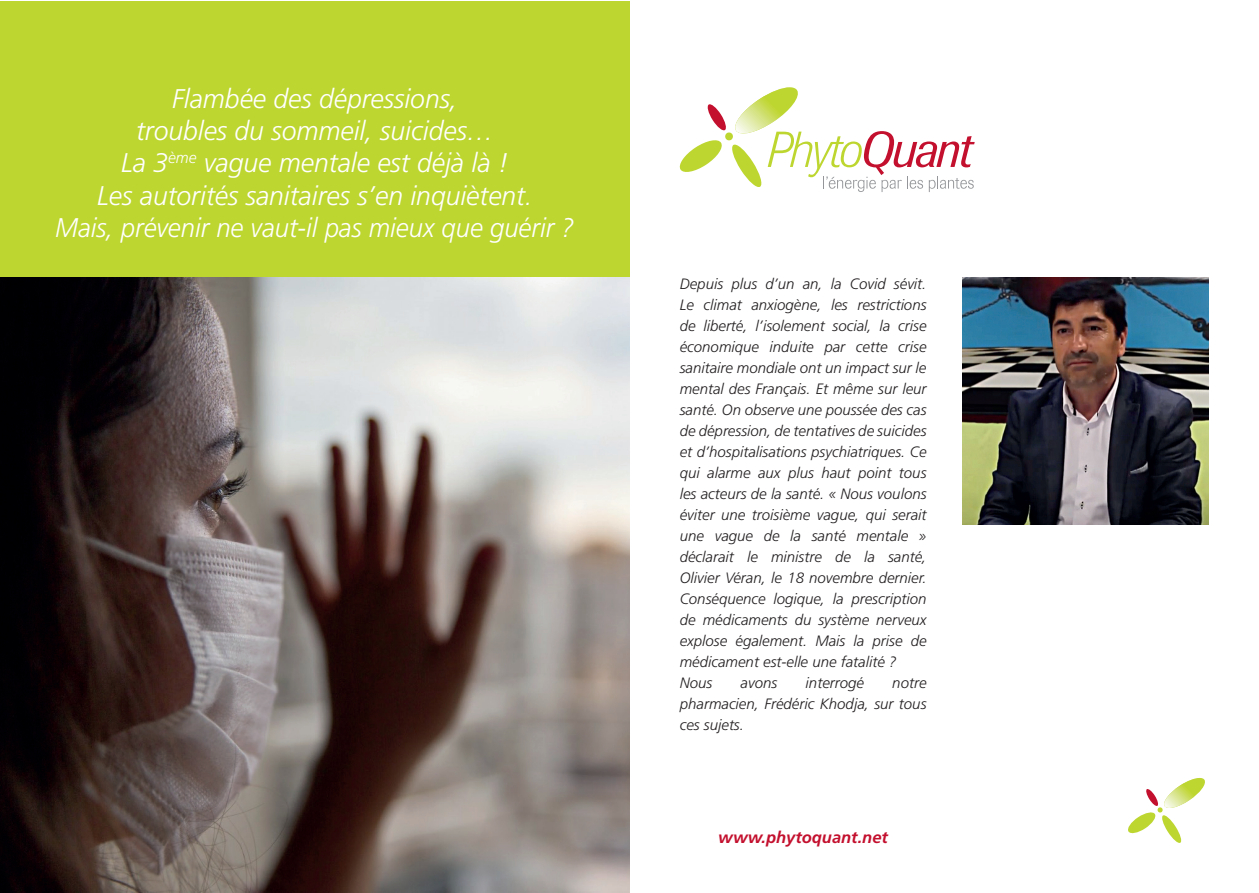
<style>
.page{position:relative;width:1259px;height:893px;background:#fff}
.page>*{position:absolute;margin:0;border:0;box-sizing:border-box;transform-origin:0 0}
.t1{font:italic 300 27px/32.4px "Frutiger LT Std";color:#fff;text-align:center}
.t2{font:italic 700 16.5px "Frutiger LT Std";color:#c3102e}
.t3{font:italic 300 15px/21px "Frutiger LT Std";color:#231f20}
</style>
<div class="page">
<div style="left:0;top:1px;width:629px;height:277px;background:#bed630"></div>
<svg style="left:1128px;top:778px;width:77px;height:65px"></svg>
<img style="left:962px;top:278px;width:246px;height:246px">
<img style="left:0;top:278px;width:629px;height:615px">
<svg style="left:679px;top:87px;width:295px;height:105px"></svg>
<h1 class="t1" style="left:55px;top:82px;width:520px">Flambée des dépressions,<br>troubles du sommeil, suicides…<br>La 3<sup>ème</sup> vague mentale est déjà là !<br>Les autorités sanitaires s’en inquiètent.<br>Mais, prévenir ne vaut-il pas mieux que guérir ?</h1>
<p class="t3" style="left:680px;top:274px;width:248px">Depuis plus d’un an, la Covid sévit.<br>Le climat anxiogène, les restrictions de liberté, l’isolement social, la crise économique induite par cette crise sanitaire mondiale ont un impact sur le mental des Français. Et même sur leur santé. On observe une poussée des cas de dépression, de tentatives de suicides et d’hospitalisations psychiatriques. Ce qui alarme aux plus haut point tous les acteurs de la santé. « Nous voulons éviter une troisième vague, qui serait une vague de la santé mentale » déclarait le ministre de la santé, Olivier Véran, le 18 novembre dernier.<br>Conséquence logique, la prescription de médicaments du système nerveux explose également. Mais la prise de médicament est-elle une fatalité ?<br>Nous</p>
<p class="t3" style="left:740px;top:673px;width:38px">avons</p>
<p class="t3" style="left:805px;top:673px;width:60px">interrogé</p>
<p class="t3" style="left:680px;top:673px;width:248px;text-align:justify;text-indent:212px">notre pharmacien, Frédéric Khodja, sur tous ces sujets.</p>
<p class="t2" style="left:718px;top:827px;width:171px">www.phytoquant.net</p>
</div>
